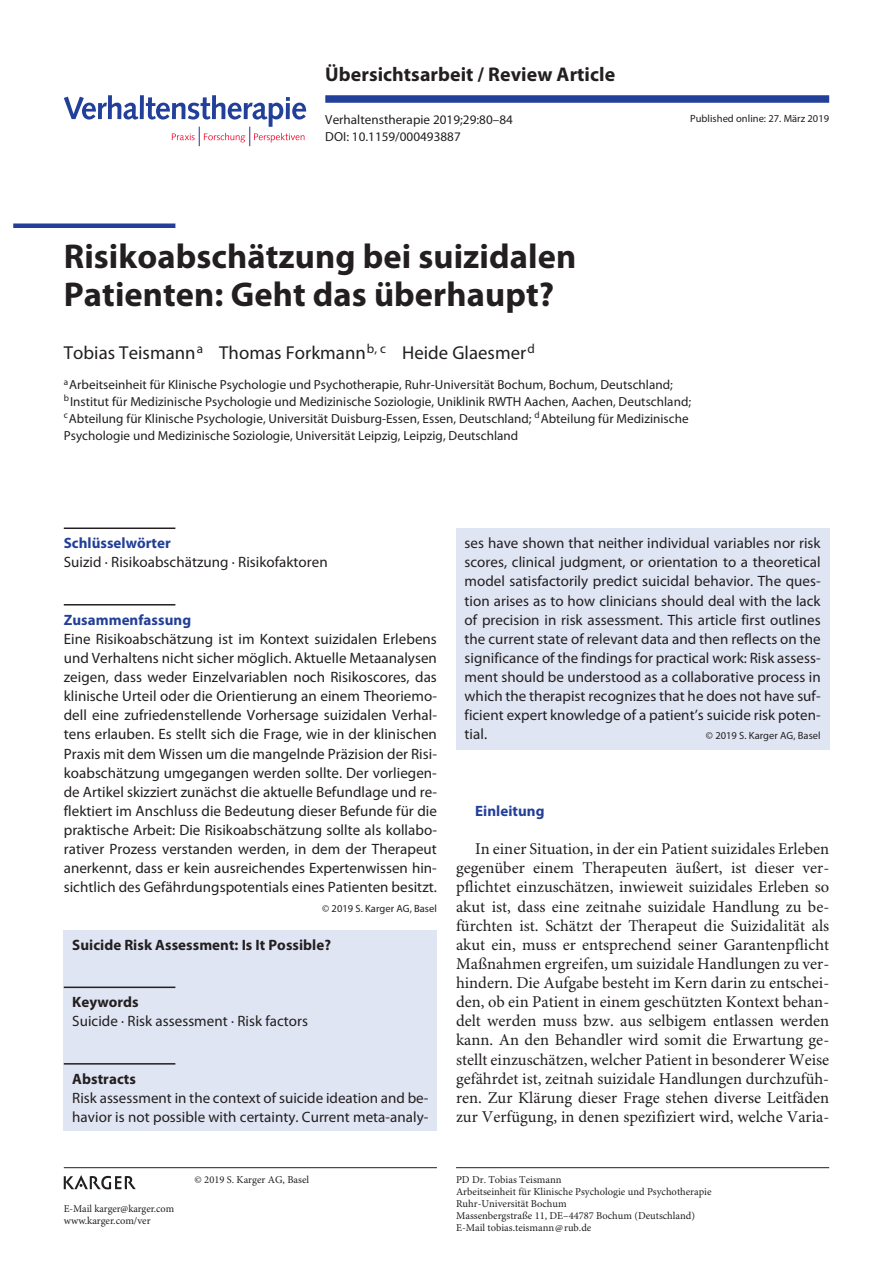
<style>
.page{position:relative;width:893px;height:1263px;background:#fff}
.page>*{position:absolute;margin:0;border:0;box-sizing:border-box;transform-origin:0 0}
.t1{font:700 34.5px/37.5px "Myriad Pro";letter-spacing:.005em;color:#231f20}
.t2{font:700 19.8px "Myriad Pro";letter-spacing:.005em;color:#231f20}
.t3{font:18.75px "Myriad Pro";letter-spacing:.005em;color:#231f20}
.t4{font:16.5px/19px "Minion Pro";color:#231f20;text-align:justify}
.t5{font:15px/19px "Myriad Pro";letter-spacing:.005em;color:#231f20;text-align:justify}
.t6{font:700 15px "Myriad Pro";letter-spacing:.005em;color:#231f20}
.t7{font:700 15px "Myriad Pro";letter-spacing:.005em;color:#223f99}
.t8{font:13.2px/17px "Myriad Pro";letter-spacing:.005em;color:#231f20}
.t9{font:10.5px/12px "Minion Pro";color:#231f20}
.t10{font:10.5px "Myriad Pro";letter-spacing:.005em;color:#231f20}
</style>
<div class="page">
<hr style="left:64px;top:1167px;width:373px;height:1px;background:#231f20">
<div style="left:325px;top:95px;width:504px;height:8px;background:#223f99"></div>
<hr style="left:456px;top:1167px;width:373px;height:1px;background:#231f20">
<div style="left:64px;top:931px;width:373px;height:200px;background:#e0e5f3"></div>
<div style="left:456px;top:528px;width:373px;height:221px;background:#e0e5f3"></div>
<div style="left:13px;top:223px;width:162px;height:5px;background:#223f99"></div>
<svg style="left:64px;top:95px;width:74px;height:25px"></svg>
<svg style="left:140px;top:95px;width:4px;height:24px"></svg>
<svg style="left:146px;top:95px;width:160px;height:51px"></svg>
<hr style="left:64px;top:527px;width:111px;height:2px;background:#231f20">
<hr style="left:64px;top:604px;width:111px;height:1px;background:#231f20">
<hr style="left:64px;top:986px;width:111px;height:2px;background:#231f20">
<hr style="left:64px;top:1063px;width:111px;height:1px;background:#231f20">
<img style="left:64px;top:1175px;width:71px;height:15px">
<h2 class="t2" style="left:325px;top:63px;width:291px">Übersichtsarbeit / Review Article</h2>
<p class="t8" style="left:325px;top:111px;width:189px">Verhaltenstherapie 2019;29:80–84</p>
<p class="t8" style="left:325px;top:128px;width:137px">DOI: 10.1159/000493887</p>
<p class="t10" style="left:690px;top:113px;width:141px">Published online: 27. März 2019</p>
<h1 class="t1" style="left:64px;top:238px;width:514px">Risikoabschätzung bei suizidalen<br>Patienten: Geht das überhaupt?</h1>
<p class="t3" style="left:64px;top:343px;width:472px">Tobias Teismann<sup>a</sup> Thomas Forkmann<sup>b,</sup> <sup>c</sup> Heide Glaesmer<sup>d</sup></p>
<p class="t8" style="left:64px;top:376px;width:629px"><sup>a</sup>Arbeitseinheit für Klinische Psychologie und Psychotherapie, Ruhr-Universität Bochum, Bochum, Deutschland; <sup>b</sup>Institut für Medizinische Psychologie und Medizinische Soziologie, Uniklinik RWTH Aachen, Aachen, Deutschland; <sup>c</sup>Abteilung für Klinische Psychologie, Universität Duisburg-Essen, Essen, Deutschland; <sup>d</sup>Abteilung für Medizinische Psychologie und Medizinische Soziologie, Universität Leipzig, Leipzig, Deutschland</p>
<p class="t7" style="left:64px;top:535px;width:109px">Schlüsselwörter</p>
<p class="t5" style="left:64px;top:553px;width:265px">Suizid · Risikoabschätzung · Risikofaktoren</p>
<p class="t7" style="left:64px;top:611px;width:129px">Zusammenfassung</p>
<p class="t5" style="left:64px;top:629px;width:375px">Eine Risikoabschätzung ist im Kontext suizidalen Erlebens und Verhaltens nicht sicher möglich. Aktuelle Metaanalysen zeigen, dass weder Einzelvariablen noch Risikoscores, das klinische Urteil oder die Orientierung an einem Theoriemo&shy;dell eine zufriedenstellende Vorhersage suizidalen Verhal&shy;tens erlauben. Es stellt sich die Frage, wie in der klinischen Praxis mit dem Wissen um die mangelnde Präzision der Risi&shy;koabschätzung umgegangen werden sollte. Der vorliegen&shy;de Artikel skizziert zunächst die aktuelle Befundlage und re&shy;flektiert im Anschluss die Bedeutung dieser Befunde für die praktische Arbeit: Die Risikoabschätzung sollte als kollabo&shy;rativer Prozess verstanden werden, in dem der Therapeut anerkennt, dass er kein ausreichendes Expertenwissen hin&shy;sichtlich des Gefährdungspotentials eines Patienten besitzt.</p>
<p class="t10" style="left:322px;top:902px;width:116px">© 2019 S. Karger AG, Basel</p>
<p class="t6" style="left:72px;top:936px;width:260px">Suicide Risk Assessment: Is It Possible?</p>
<p class="t6" style="left:72px;top:994px;width:68px">Keywords</p>
<p class="t5" style="left:72px;top:1012px;width:237px">Suicide · Risk assessment · Risk factors</p>
<p class="t6" style="left:72px;top:1070px;width:65px">Abstracts</p>
<p class="t5" style="left:72px;top:1088px;width:358px">Risk assessment in the context of suicide ideation and be&shy;havior is not possible with certainty. Current meta-analy-</p>
<p class="t9" style="left:64px;top:1203px;width:112px;line-height:12.5px">E-Mail karger@karger.com www.karger.com/ver</p>
<p class="t9" style="left:195px;top:1174px;width:116px">© 2019 S. Karger AG, Basel</p>
<p class="t5" style="left:465px;top:534px;width:358px">ses have shown that neither individual variables nor risk scores, clinical judgment, or orientation to a theoretical model satisfactorily predict suicidal behavior. The ques&shy;tion arises as to how clinicians should deal with the lack of precision in risk assessment. This article first outlines the current state of relevant data and then reflects on the significance of the findings for practical work: Risk assess&shy;ment should be understood as a collaborative process in which the therapist recognizes that he does not have suf&shy;ficient expert knowledge of a patient’s suicide risk poten&shy;tial.</p>
<p class="t10" style="left:706px;top:730px;width:116px">© 2019 S. Karger AG, Basel</p>
<p class="t7" style="left:475px;top:802px;width:71px">Einleitung</p>
<p class="t4" style="left:456px;top:840px;width:375px;text-indent:19px">In einer Situation, in der ein Patient suizidales Erleben gegenüber einem Therapeuten äußert, ist dieser ver&shy;pflichtet einzuschätzen, inwieweit suizidales Erleben so akut ist, dass eine zeitnahe suizidale Handlung zu be&shy;fürchten ist. Schätzt der Therapeut die Suizidalität als akut ein, muss er entsprechend seiner Garantenpflicht Maßnahmen ergreifen, um suizidale Handlungen zu ver&shy;hindern. Die Aufgabe besteht im Kern darin zu entschei&shy;den, ob ein Patient in einem geschützten Kontext behan&shy;delt werden muss bzw. aus selbigem entlassen werden kann. An den Behandler wird somit die Erwartung ge&shy;stellt einzuschätzen, welcher Patient in besonderer Weise gefährdet ist, zeitnah suizidale Handlungen durchzufüh&shy;ren. Zur Klärung dieser Frage stehen diverse Leitfäden zur Verfügung, in denen spezifiziert wird, welche Varia-</p>
<p class="t9" style="left:456px;top:1174px;width:257px">PD Dr. Tobias Teismann<br>Arbeitseinheit für Klinische Psychologie und Psychotherapie Ruhr-Universität Bochum<br>Massenbergstraße 11, DE–44787 Bochum (Deutschland)<br>E-Mail tobias.teismann@rub.de</p>
</div>
